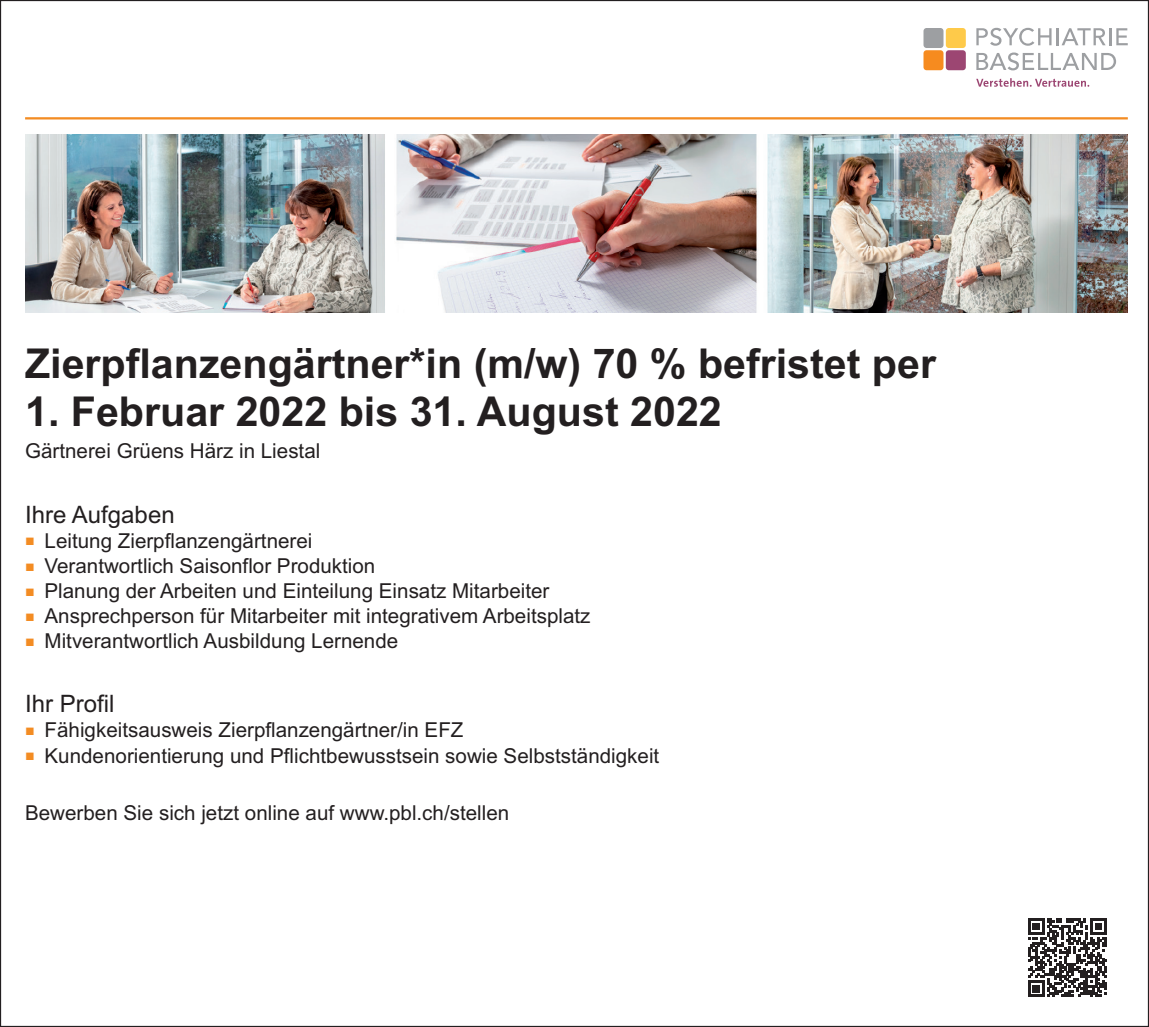
<style>
.page{position:relative;width:1149px;height:1027px;background:#fff}
.page>*{position:absolute;margin:0;border:0;box-sizing:border-box;transform-origin:0 0}
.t1{font:700 41.18px "Arial";color:#231f20}
.t2{font:24.07px "Arial";color:#231f20}
.t3{font:20.47px "Arial";color:#231f20}
.s1{font-size:15.97px;color:#f38c23}
</style>
<div class="page">
<div style="left:923px;top:50px;width:20px;height:20px;background:#f68b1f;border-radius:3px"></div>
<div style="left:945px;top:50px;width:20px;height:20px;background:#9c4672;border-radius:3px"></div>
<div style="left:923px;top:28px;width:20px;height:20px;background:#9d9fa2;border-radius:3px"></div>
<div style="left:945px;top:28px;width:20px;height:20px;background:#feca4a;border-radius:3px"></div>
<svg style="left:976px;top:28px;width:129px;height:18px"></svg>
<hr style="left:1108px;top:28px;width:3px;height:17px;background:#9d9fa2">
<svg style="left:1116px;top:28px;width:11px;height:17px"></svg>
<svg style="left:976px;top:53px;width:139px;height:17px"></svg>
<svg style="left:976px;top:78px;width:112px;height:9px"></svg>
<hr style="left:25px;top:117px;width:1102px;height:2px;background:#f38c23">
<img style="left:25px;top:135px;width:1102px;height:178px">
<svg style="left:1028px;top:918px;width:78px;height:79px"></svg>
<p class="t1" style="left:25px;top:337px;width:912px">Zierpflanzengärtner*in (m/w) 70 % befristet per</p>
<p class="t1" style="left:25px;top:385px;width:698px">1. Februar 2022 bis 31. August 2022</p>
<p class="t3" style="left:25px;top:438px;width:297px">Gärtnerei Grüens Härz in Liestal</p>
<p class="t2" style="left:25px;top:498px;width:151px">Ihre Aufgaben</p>
<p class="t3" style="left:25px;top:527px;width:289px"><span class="s1">■</span> Leitung Zierpflanzengärtnerei</p>
<p class="t3" style="left:25px;top:552px;width:352px"><span class="s1">■</span> Verantwortlich Saisonflor Produktion</p>
<p class="t3" style="left:25px;top:577px;width:525px"><span class="s1">■</span> Planung der Arbeiten und Einteilung Einsatz Mitarbeiter</p>
<p class="t3" style="left:25px;top:602px;width:566px"><span class="s1">■</span> Ansprechperson für Mitarbeiter mit integrativem Arbeitsplatz</p>
<p class="t3" style="left:25px;top:628px;width:374px"><span class="s1">■</span> Mitverantwortlich Ausbildung Lernende</p>
<p class="t2" style="left:25px;top:688px;width:91px">Ihr Profil</p>
<p class="t3" style="left:25px;top:717px;width:440px"><span class="s1">■</span> Fähigkeitsausweis Zierpflanzengärtner/in EFZ</p>
<p class="t3" style="left:25px;top:742px;width:635px"><span class="s1">■</span> Kundenorientierung und Pflichtbewusstsein sowie Selbstständigkeit</p>
<p class="t3" style="left:25px;top:799px;width:485px">Bewerben Sie sich jetzt online auf www.pbl.ch/stellen</p>
</div>
